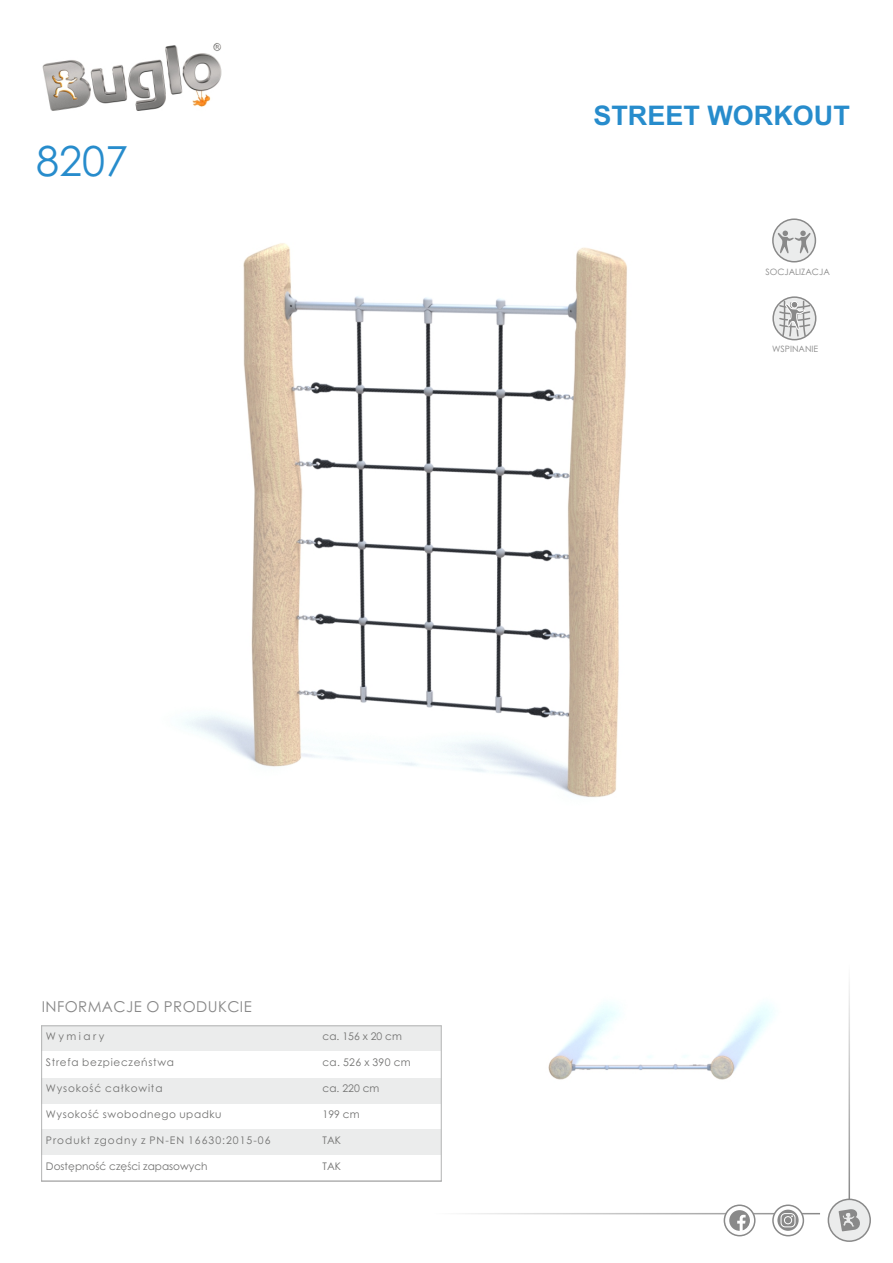
<style>
.page{position:relative;width:893px;height:1263px;background:#fff}
.page>*{position:absolute;margin:0;border:0;box-sizing:border-box;transform-origin:0 0}
.t1{font:41.4px "Century Gothic";color:#278ccc}
.t2{font:700 27px "Arial";color:#278ccc}
.t3{font:15px "Century Gothic";letter-spacing:.03em;color:#898989}
.t4{font:10.5px "Century Gothic";letter-spacing:.055em;color:#727271}
.t5{font:10.5px "Century Gothic";letter-spacing:.095em;color:#727271}
.t6{font:10.5px "Century Gothic";color:#727271}
.t7{font:10.5px "Century Gothic";letter-spacing:.08em;color:#727271}
.t8{font:10.5px "Century Gothic";letter-spacing:.025em;color:#727271}
.t9{font:10.5px "Century Gothic";letter-spacing:.235em;color:#727271}
.t10{font:8.7px "Century Gothic";color:#898989}
</style>
<div class="page">
<hr style="left:434px;top:1213px;width:386px;height:1px;background:#898989">
<img style="left:42px;top:43px;width:180px;height:68px">
<div style="left:828px;top:1198px;width:43px;height:44px;background:#ebecec;border:2px solid #898989;border-radius:50%"></div>
<svg style="left:839px;top:1209px;width:21px;height:22px"></svg>
<svg style="left:724px;top:1204px;width:31px;height:32px"></svg>
<svg style="left:729px;top:1210px;width:21px;height:21px"></svg>
<svg style="left:772px;top:1204px;width:32px;height:32px"></svg>
<hr style="left:848px;top:963px;width:2px;height:236px;background:#898989">
<div style="left:42px;top:1026px;width:276px;height:25px;background:#ebecec"></div>
<div style="left:318px;top:1026px;width:123px;height:25px;background:#ebecec"></div>
<div style="left:42px;top:1078px;width:276px;height:25px;background:#ebecec"></div>
<div style="left:318px;top:1078px;width:123px;height:25px;background:#ebecec"></div>
<div style="left:42px;top:1129px;width:276px;height:26px;background:#ebecec"></div>
<div style="left:318px;top:1129px;width:123px;height:26px;background:#ebecec"></div>
<hr style="left:41px;top:1025px;width:1px;height:156px;background:#b2b3b3">
<hr style="left:441px;top:1025px;width:1px;height:156px;background:#b2b3b3">
<hr style="left:41px;top:1181px;width:401px;height:1px;background:#898989">
<hr style="left:41px;top:1025px;width:401px;height:1px;background:#b2b3b3">
<svg style="left:777px;top:1209px;width:22px;height:22px"></svg>
<svg style="left:780px;top:1213px;width:15px;height:14px"></svg>
<img style="left:182px;top:226px;width:635px;height:572px">
<img style="left:548px;top:1003px;width:227px;height:77px">
<svg style="left:772px;top:218px;width:44px;height:44px"></svg>
<svg style="left:778px;top:231px;width:33px;height:22px"></svg>
<svg style="left:772px;top:296px;width:44px;height:44px"></svg>
<svg style="left:778px;top:300px;width:33px;height:38px"></svg>
<div style="left:791px;top:301px;width:7px;height:7px;background:#898989;border:1px solid #fff;border-radius:50%"></div>
<h1 class="t1" style="left:36px;top:145px;width:93px">8207</h1>
<h2 class="t2" style="left:593px;top:105px;width:258px">STREET WORKOUT</h2>
<p class="t10" style="left:765px;top:268px;width:66px">SOCJALIZACJA</p>
<p class="t10" style="left:772px;top:345px;width:48px">WSPINANIE</p>
<h3 class="t3" style="left:42px;top:1001px;width:212px">INFORMACJE O PRODUKCIE</h3>
<p class="t9" style="left:46px;top:1032px;width:60px">Wymiary</p>
<p class="t4" style="left:323px;top:1032px;width:81px">ca. 156 x 20 cm</p>
<p class="t4" style="left:46px;top:1058px;width:130px">Strefa bezpieczeństwa</p>
<p class="t8" style="left:323px;top:1058px;width:90px">ca. 526 x 390 cm</p>
<p class="t7" style="left:46px;top:1084px;width:118px">Wysokość całkowita</p>
<p class="t4" style="left:323px;top:1084px;width:58px">ca. 220 cm</p>
<p class="t4" style="left:46px;top:1110px;width:177px">Wysokość swobodnego upadku</p>
<p class="t4" style="left:323px;top:1110px;width:39px">199 cm</p>
<p class="t5" style="left:46px;top:1136px;width:226px">Produkt zgodny z PN-EN 16630:2015-06</p>
<p class="t4" style="left:323px;top:1136px;width:20px">TAK</p>
<p class="t6" style="left:46px;top:1162px;width:163px">Dostępność części zapasowych</p>
<p class="t4" style="left:323px;top:1162px;width:20px">TAK</p>
</div>
